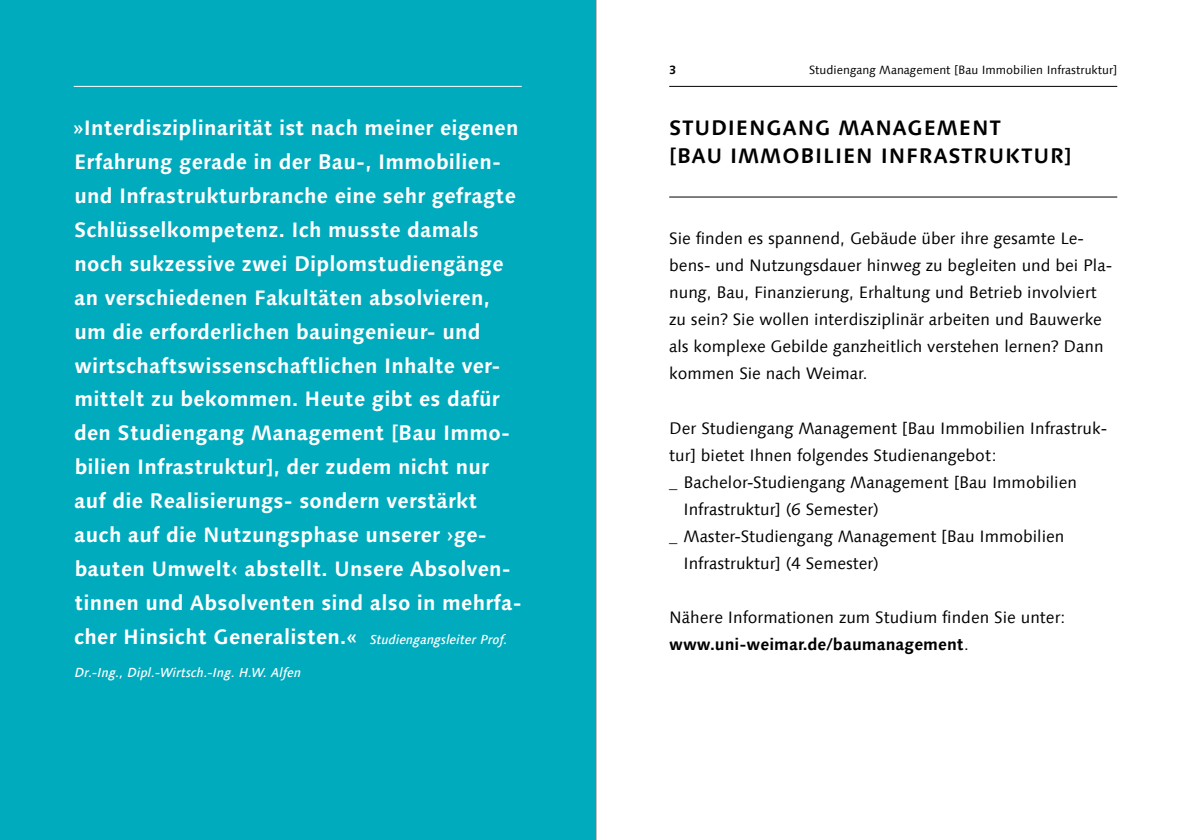
<style>
.page{position:relative;width:1191px;height:840px;background:#fff}
.page>*{position:absolute;margin:0;border:0;box-sizing:border-box;transform-origin:0 0}
.t1{font:700 21px/33.8px "Linotype Syntax Com";letter-spacing:.01em;color:#fff}
.t2{font:700 21px "Linotype Syntax Com";letter-spacing:.04em;color:#000}
.t3{font:16.6px/27px "Linotype Syntax Com";color:#000}
.t4{font:italic 500 13px "Linotype Syntax Com";color:#fff}
.t5{font:12px "Linotype Syntax Com";color:#000}
.t6{font:700 12px "Linotype Syntax Com";color:#000}
.s1{font-weight:500;font-style:italic;font-size:13px}
.s2{font-weight:700}
</style>
<div class="page">
<hr style="left:669px;top:86px;width:448px;height:1px;background:#000">
<hr style="left:595px;top:0;width:1px;height:839px;background:#000">
<div style="left:0;top:0;width:595px;height:839px;background:#00abbd"></div>
<hr style="left:669px;top:196px;width:448px;height:1px;background:#000">
<hr style="left:74px;top:86px;width:448px;height:1px;background:#fff">
<p class="t1" style="left:73px;top:111px;width:450px">»I nterdisziplinarität ist nach meiner eigenen E rfahrung gerade in der Bau-, I mmobilien&shy;und I nfrastrukturbranche eine sehr gefragte Schlüsselkompetenz. I ch musste damals noch sukzessive zwei Diplomstudiengänge an verschiedenen Fakultäten absolvieren, um die erforderlichen bauingenieur- und wirtschaftswissenschaftlichen I nhalte ver&shy;mittelt zu bekommen. Heute gibt es dafür den Studiengang Management [Bau I mmo&shy;bilien I nfrastruktur], der zudem nicht nur auf die Realisierungs- sondern verstärkt auch auf die N utzungsphase unserer ›ge&shy;bauten U mwelt‹ abstellt. U nsere Absolven&shy;tinnen und Absolventen sind also in mehrfa&shy;cher Hinsicht Generalisten.« <span class="s1">Studiengangsleiter Prof.</span></p>
<p class="t4" style="left:75px;top:664px;width:228px">Dr.-Ing., Dipl.-Wirtsch.-Ing. H.W. Alfen</p>
<p class="t6" style="left:669px;top:62px;width:8px">3</p>
<p class="t5" style="left:809px;top:63px;width:310px">Studiengang Management [Bau Immobilien Infrastruktur]</p>
<p class="t2" style="left:669px;top:115px;width:14px">STU</p>
<p class="t2" style="left:711px;top:115px;width:32px">DIENGANG</p>
<p class="t2" style="left:838px;top:115px;width:164px">Management</p>
<p class="t2" style="left:669px;top:142px;width:79px">[Bau Imm</p>
<p class="t2" style="left:782px;top:142px;width:291px">obilien I nfrastruktur]</p>
<p class="t3" style="left:669px;top:224px;width:444px">Sie finden es spannend, Gebäude über ihre gesamte Le&shy;bens- und Nutzungsdauer hinweg zu begleiten und bei Pla&shy;nung, Bau, Finanzierung, Erhaltung und Betrieb involviert zu sein? Sie wollen interdisziplinär arbeiten und Bauwerke als komplexe Gebilde ganzheitlich verstehen lernen? Dann kommen Sie nach Weimar.</p>
<p class="t3" style="left:669px;top:414px;width:439px">Der Studiengang Management [Bau Immobilien Infrastruk-</p>
<p class="t3" style="left:669px;top:441px;width:329px">tur] bietet Ihnen folgendes Studienangebot:</p>
<p class="t3" style="left:669px;top:468px;width:409px">_ Bachelor-Studiengang Management [Bau Immobilien</p>
<p class="t3" style="left:683px;top:495px;width:197px">Infrastruktur] (6 Semester)</p>
<p class="t3" style="left:669px;top:522px;width:397px">_ Master-Studiengang Management [Bau Immobilien</p>
<p class="t3" style="left:683px;top:549px;width:197px">Infrastruktur] (4 Semester)</p>
<p class="t3" style="left:669px;top:603px;width:398px">Nähere Informationen zum Studium finden Sie unter: <span class="s2">www.uni-weimar.de/baumanagement</span>.</p>
</div>
